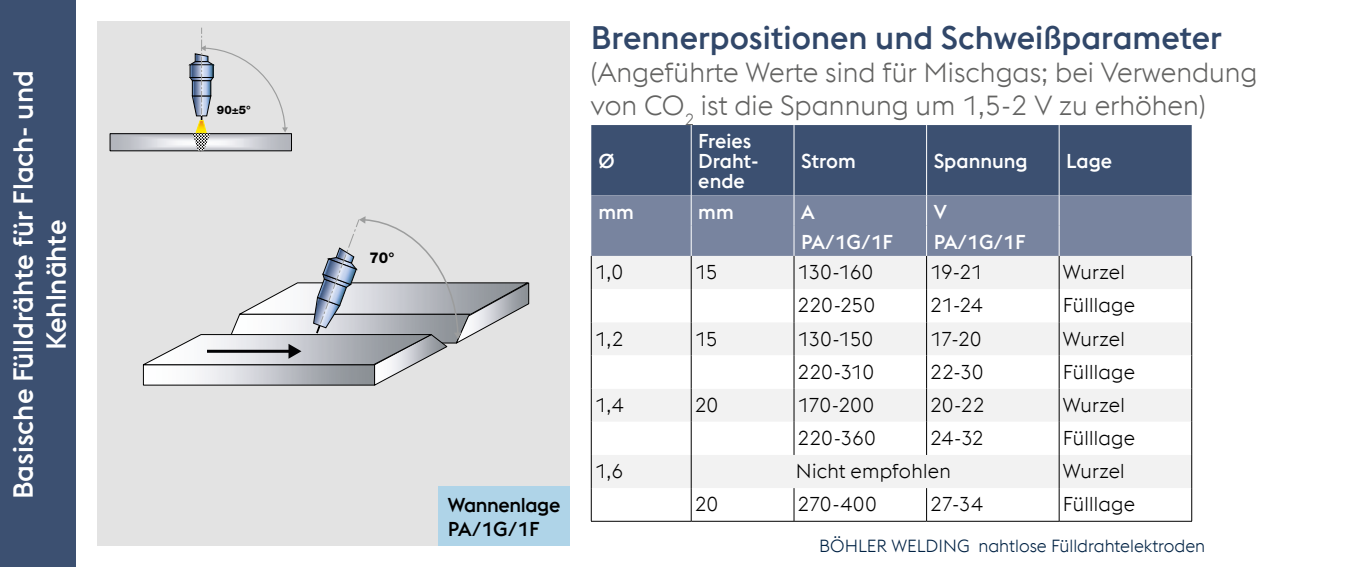
<style>
.page{position:relative;width:1347px;height:567px;background:#fff}
.page>*{position:absolute;margin:0;border:0;box-sizing:border-box;transform-origin:0 0}
.t1{font:500 32.5px "voestalpine";color:#314769}
.t2{font:300 27.5px/33px "voestalpine";color:#636362}
.t3{font:500 27.5px/33px "voestalpine";color:#fff;text-align:center}
.t4{font:300 20px "voestalpine";letter-spacing:.01em;color:#000}
.t5{font:500 20px/20px "voestalpine";color:#fff}
.t6{font:500 20px "voestalpine";letter-spacing:-.02em;color:#000}
.t7{font:300 17.5px "voestalpine";color:#024}
.t8{font:800 15px "Helvetica Neue LT Std";color:#000}
.t9{font:800 11.75px "Helvetica Neue LT Std";color:#000}
.s1{font-family:"Helvetica Neue LT Pro";font-weight:700}
</style>
<div class="page">
<div style="left:0;top:0;width:76px;height:567px;background:#3c5071"></div>
<div style="left:97px;top:21px;width:472px;height:525px;background:#e3e3e3"></div>
<div style="left:591px;top:125px;width:600px;height:70px;background:#3c5071"></div>
<div style="left:591px;top:195px;width:600px;height:61px;background:#78849f"></div>
<div style="left:592px;top:256px;width:599px;height:33px;background:#f2f2f2"></div>
<svg style="left:592px;top:289px;width:599px;height:232px"></svg>
<hr style="left:691px;top:125px;width:1px;height:70px;background:#fff">
<hr style="left:691px;top:195px;width:1px;height:31px;background:#fff">
<hr style="left:691px;top:226px;width:1px;height:30px;background:#fff">
<hr style="left:793px;top:125px;width:1px;height:70px;background:#fff">
<hr style="left:793px;top:195px;width:1px;height:31px;background:#fff">
<hr style="left:793px;top:226px;width:1px;height:30px;background:#fff">
<hr style="left:926px;top:125px;width:1px;height:70px;background:#fff">
<hr style="left:1058px;top:125px;width:1px;height:70px;background:#fff">
<hr style="left:926px;top:195px;width:1px;height:31px;background:#fff">
<hr style="left:1058px;top:195px;width:1px;height:31px;background:#fff">
<hr style="left:926px;top:226px;width:1px;height:30px;background:#fff">
<hr style="left:1058px;top:226px;width:1px;height:30px;background:#fff">
<hr style="left:591px;top:256px;width:1px;height:33px;background:#000">
<hr style="left:591px;top:289px;width:1px;height:33px;background:#000">
<hr style="left:591px;top:322px;width:1px;height:33px;background:#000">
<hr style="left:591px;top:355px;width:1px;height:34px;background:#000">
<hr style="left:591px;top:389px;width:1px;height:33px;background:#000">
<hr style="left:591px;top:422px;width:1px;height:33px;background:#000">
<hr style="left:591px;top:455px;width:1px;height:33px;background:#000">
<hr style="left:591px;top:488px;width:1px;height:33px;background:#000">
<hr style="left:591px;top:521px;width:100px;height:1px;background:#000">
<hr style="left:691px;top:256px;width:1px;height:33px;background:#000">
<hr style="left:691px;top:289px;width:1px;height:33px;background:#000">
<hr style="left:691px;top:322px;width:1px;height:33px;background:#000">
<hr style="left:691px;top:355px;width:1px;height:34px;background:#000">
<hr style="left:691px;top:389px;width:1px;height:33px;background:#000">
<hr style="left:691px;top:422px;width:1px;height:33px;background:#000">
<hr style="left:691px;top:455px;width:1px;height:33px;background:#000">
<hr style="left:691px;top:488px;width:1px;height:33px;background:#000">
<hr style="left:691px;top:521px;width:103px;height:1px;background:#000">
<hr style="left:793px;top:256px;width:1px;height:33px;background:#000">
<hr style="left:793px;top:289px;width:1px;height:33px;background:#000">
<hr style="left:793px;top:322px;width:1px;height:33px;background:#000">
<hr style="left:793px;top:355px;width:1px;height:34px;background:#000">
<hr style="left:793px;top:389px;width:1px;height:33px;background:#000">
<hr style="left:793px;top:422px;width:1px;height:33px;background:#000">
<hr style="left:793px;top:488px;width:1px;height:33px;background:#000">
<hr style="left:794px;top:521px;width:132px;height:1px;background:#000">
<hr style="left:926px;top:256px;width:1px;height:33px;background:#000">
<hr style="left:926px;top:289px;width:1px;height:33px;background:#000">
<hr style="left:926px;top:322px;width:1px;height:33px;background:#000">
<hr style="left:926px;top:355px;width:1px;height:34px;background:#000">
<hr style="left:926px;top:389px;width:1px;height:33px;background:#000">
<hr style="left:926px;top:422px;width:1px;height:33px;background:#000">
<hr style="left:926px;top:488px;width:1px;height:33px;background:#000">
<hr style="left:926px;top:521px;width:133px;height:1px;background:#000">
<hr style="left:1058px;top:256px;width:1px;height:33px;background:#000">
<hr style="left:1191px;top:256px;width:1px;height:33px;background:#000">
<hr style="left:1058px;top:289px;width:1px;height:33px;background:#000">
<hr style="left:1191px;top:289px;width:1px;height:33px;background:#000">
<hr style="left:1058px;top:322px;width:1px;height:33px;background:#000">
<hr style="left:1191px;top:322px;width:1px;height:33px;background:#000">
<hr style="left:1058px;top:355px;width:1px;height:34px;background:#000">
<hr style="left:1191px;top:355px;width:1px;height:34px;background:#000">
<hr style="left:1058px;top:389px;width:1px;height:33px;background:#000">
<hr style="left:1191px;top:389px;width:1px;height:33px;background:#000">
<hr style="left:1058px;top:422px;width:1px;height:33px;background:#000">
<hr style="left:1191px;top:422px;width:1px;height:33px;background:#000">
<hr style="left:1058px;top:455px;width:1px;height:33px;background:#000">
<hr style="left:1191px;top:455px;width:1px;height:33px;background:#000">
<hr style="left:1058px;top:488px;width:1px;height:33px;background:#000">
<hr style="left:1191px;top:488px;width:1px;height:33px;background:#000">
<hr style="left:1059px;top:521px;width:133px;height:1px;background:#000">
<div style="left:438px;top:486px;width:131px;height:60px;background:#afd4e8"></div>
<svg style="left:109px;top:28px;width:183px;height:124px"></svg>
<svg style="left:142px;top:216px;width:388px;height:170px"></svg>
<h2 class="t3" style="left:6px;top:499px;width:430px;rotate:-90deg">Basische Fülldrähte für Flach- und<br>Kehlnähte</h2>
<p class="t9" style="left:217px;top:103px;width:35px">90<span class="s1">±</span>5°</p>
<p class="t8" style="left:369px;top:249px;width:26px">70°</p>
<h1 class="t1" style="left:591px;top:18px;width:632px">Brennerpositionen und Schweißparameter</h1>
<h2 class="t2" style="left:591px;top:56px;width:668px">(Angeführte Werte sind für Mischgas; bei Verwendung von CO<sub>2</sub> ist die Spannung um 1,5-2 V zu erhöhen)</h2>
<p class="t5" style="left:598px;top:151px;width:18px">Ø</p>
<p class="t5" style="left:698px;top:131px;width:62px">Freies<br>Draht&shy;ende</p>
<p class="t5" style="left:801px;top:151px;width:56px">Strom</p>
<p class="t5" style="left:933px;top:151px;width:96px">Spannung</p>
<p class="t5" style="left:1066px;top:151px;width:47px">Lage</p>
<p class="t5" style="left:598px;top:201px;width:37px">mm</p>
<p class="t5" style="left:698px;top:201px;width:37px">mm</p>
<p class="t5" style="left:801px;top:201px;width:15px">A</p>
<p class="t5" style="left:933px;top:201px;width:15px">V</p>
<p class="t5" style="left:801px;top:232px;width:93px">PA/1G/1F</p>
<p class="t5" style="left:933px;top:232px;width:93px">PA/1G/1F</p>
<p class="t4" style="left:595px;top:261px;width:30px">1,0</p>
<p class="t4" style="left:694px;top:261px;width:24px">15</p>
<p class="t4" style="left:797px;top:261px;width:77px">130-160</p>
<p class="t4" style="left:930px;top:261px;width:54px">19-21</p>
<p class="t4" style="left:1062px;top:261px;width:64px">Wurzel</p>
<p class="t4" style="left:797px;top:294px;width:79px">220-250</p>
<p class="t4" style="left:930px;top:294px;width:54px">21-24</p>
<p class="t4" style="left:1062px;top:294px;width:74px">Fülllage</p>
<p class="t4" style="left:595px;top:327px;width:30px">1,2</p>
<p class="t4" style="left:694px;top:327px;width:24px">15</p>
<p class="t4" style="left:797px;top:327px;width:77px">130-150</p>
<p class="t4" style="left:930px;top:327px;width:53px">17-20</p>
<p class="t4" style="left:1062px;top:327px;width:64px">Wurzel</p>
<p class="t4" style="left:797px;top:360px;width:78px">220-310</p>
<p class="t4" style="left:930px;top:360px;width:55px">22-30</p>
<p class="t4" style="left:1062px;top:360px;width:74px">Fülllage</p>
<p class="t4" style="left:595px;top:393px;width:30px">1,4</p>
<p class="t4" style="left:694px;top:393px;width:25px">20</p>
<p class="t4" style="left:797px;top:393px;width:78px">170-200</p>
<p class="t4" style="left:930px;top:393px;width:56px">20-22</p>
<p class="t4" style="left:1062px;top:393px;width:64px">Wurzel</p>
<p class="t4" style="left:797px;top:426px;width:80px">220-360</p>
<p class="t4" style="left:930px;top:426px;width:55px">24-32</p>
<p class="t4" style="left:1062px;top:426px;width:74px">Fülllage</p>
<p class="t4" style="left:595px;top:460px;width:30px">1,6</p>
<p class="t4" style="left:796px;top:460px;width:156px">Nicht empfohlen</p>
<p class="t4" style="left:1062px;top:460px;width:64px">Wurzel</p>
<p class="t6" style="left:448px;top:492px;width:114px">Wannenlage</p>
<p class="t4" style="left:694px;top:493px;width:25px">20</p>
<p class="t4" style="left:797px;top:493px;width:81px">270-400</p>
<p class="t4" style="left:930px;top:493px;width:54px">27-34</p>
<p class="t4" style="left:1062px;top:493px;width:74px">Fülllage</p>
<p class="t6" style="left:448px;top:516px;width:93px">PA/1G/1F</p>
<p class="t7" style="left:819px;top:535px;width:387px">BÖHLER WELDING nahtlose Fülldrahtelektroden</p>
</div>
